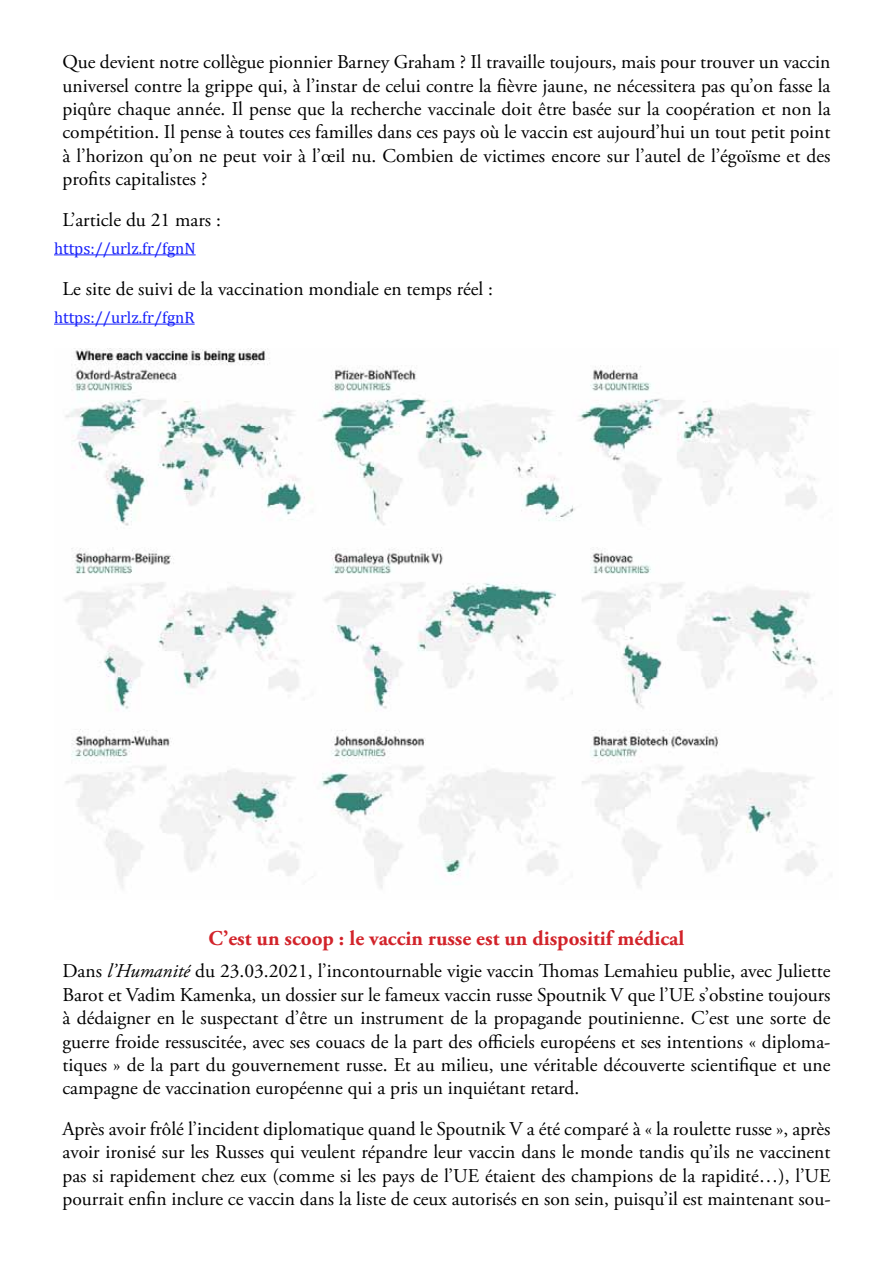
<style>
.page{position:relative;width:893px;height:1263px;background:#fff}
.page>*{position:absolute;margin:0;border:0;box-sizing:border-box;transform-origin:0 0}
.t1{font:700 21px "Adobe Garamond Pro";color:#d2232a}
.t2{font:19.5px/23.4px "Adobe Garamond Pro";color:#000;text-align:justify}
.t3{font:16.5px "Cambria";color:#1922fb}
.s1{font-style:italic}
</style>
<div class="page">
<hr style="left:54px;top:254px;width:142px;height:1px;background:#1922fb">
<hr style="left:54px;top:324px;width:141px;height:1px;background:#1922fb">
<img style="left:65px;top:349px;width:752px;height:540px">
<p class="t2" style="left:63px;top:51px;width:770px">Que devient notre collègue pionnier Barney Graham ? Il travaille toujours, mais pour trouver un vaccin universel contre la grippe qui, à l’instar de celui contre la fièvre jaune, ne nécessitera pas qu’on fasse la piqûre chaque année. Il pense que la recherche vaccinale doit être basée sur la coopération et non la compétition. Il pense à toutes ces familles dans ces pays où le vaccin est aujourd’hui un tout petit point à l’horizon qu’on ne peut voir à l’œil nu. Combien de victimes encore sur l’autel de l’égoïsme et des profits capitalistes ?</p>
<p class="t2" style="left:63px;top:208px;width:160px">L’article du 21 mars :</p>
<p class="t3" style="left:54px;top:239px;width:143px">https://urlz.fr/fgnN</p>
<p class="t2" style="left:63px;top:278px;width:432px">Le site de suivi de la vaccination mondiale en temps réel :</p>
<p class="t3" style="left:54px;top:308px;width:142px">https://urlz.fr/fgnR</p>
<p class="t1" style="left:209px;top:926px;width:477px">C’est un scoop : le vaccin russe est un dispositif médical</p>
<p class="t2" style="left:63px;top:960px;width:770px">Dans <span class="s1">l’Humanité</span> du 23.03.2021, l’incontournable vigie vaccin Thomas Lemahieu publie, avec Juliette Barot et Vadim Kamenka, un dossier sur le fameux vaccin russe Spoutnik V que l’UE s’obstine toujours à dédaigner en le suspectant d’être un instrument de la propagande poutinienne. C’est une sorte de guerre froide ressuscitée, avec ses couacs de la part des officiels européens et ses intentions « diploma&shy;tiques » de la part du gouvernement russe. Et au milieu, une véritable découverte scientifique et une campagne de vaccination européenne qui a pris un inquiétant retard.</p>
<p class="t2" style="left:63px;top:1117px;width:770px">Après avoir frôlé l’incident diplomatique quand le Spoutnik V a été comparé à « la roulette russe », après avoir ironisé sur les Russes qui veulent répandre leur vaccin dans le monde tandis qu’ils ne vaccinent pas si rapidement chez eux (comme si les pays de l’UE étaient des champions de la rapidité…), l’UE pourrait enfin inclure ce vaccin dans la liste de ceux autorisés en son sein, puisqu’il est maintenant sou-</p>
</div>
